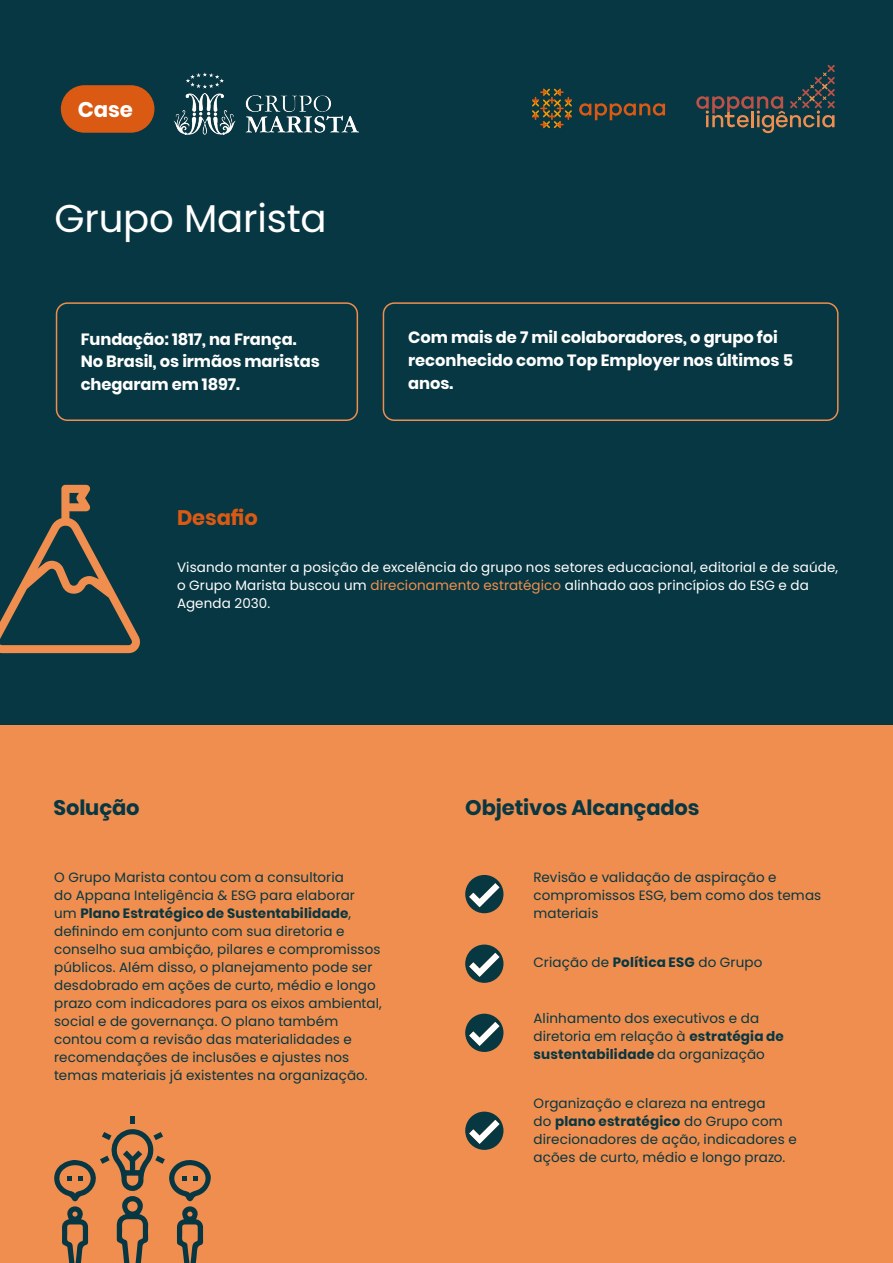
<style>
.page{position:relative;width:893px;height:1263px;background:#fff}
.page>*{position:absolute;margin:0;border:0;box-sizing:border-box;transform-origin:0 0}
.t1{font:38.7px "Poppins";letter-spacing:-.005em;color:#fff}
.t2{font:700 21.3px "Poppins";color:#fff}
.t3{font:700 21px "Poppins";letter-spacing:-.005em;color:#073742}
.t4{font:700 21px "Poppins";letter-spacing:-.005em;color:#da5913}
.t5{font:700 16.35px/22.8px "Poppins";letter-spacing:-.005em;color:#fff}
.t6{font:13.5px/18px "Poppins";letter-spacing:.01em;color:#073742}
.t7{font:13.5px/18px "Poppins";letter-spacing:.01em;color:#fff}
.s1{color:#ef8f4e}
.s2{font-weight:700}
</style>
<div class="page">
<div style="left:0;top:0;width:893px;height:927px;background:#073742"></div>
<div style="left:56px;top:302px;width:302px;height:119px;border:2px solid #ef8e4e;border-radius:11px"></div>
<div style="left:383px;top:302px;width:455px;height:119px;border:2px solid #ef8e4e;border-radius:11px"></div>
<div style="left:0;top:725px;width:893px;height:538px;background:#ef8e4e"></div>
<svg style="left:696px;top:65px;width:139px;height:68px"></svg>
<svg style="left:532px;top:89px;width:40px;height:39px"></svg>
<svg style="left:579px;top:103px;width:86px;height:17px"></svg>
<div style="left:61px;top:85px;width:93px;height:48px;background:#da5913;border-radius:24px"></div>
<svg style="left:0;top:484px;width:140px;height:170px"></svg>
<img style="left:174px;top:72px;width:184px;height:62px">
<svg style="left:465px;top:875px;width:39px;height:38px"></svg>
<svg style="left:465px;top:944px;width:39px;height:39px"></svg>
<svg style="left:465px;top:1014px;width:39px;height:38px"></svg>
<svg style="left:465px;top:1111px;width:39px;height:39px"></svg>
<div style="left:130px;top:1116px;width:5px;height:8px;background:#073742"></div>
<svg style="left:54px;top:1129px;width:157px;height:134px"></svg>
<h2 class="t2" style="left:78px;top:97px;width:57px">Case</h2>
<h1 class="t1" style="left:55px;top:196px;width:274px">Grupo Marista</h1>
<p class="t5" style="left:81px;top:327px;width:241px">Fundação: 1817, na França.<br>No Brasil, os irmãos maristas chegaram em 1897.</p>
<p class="t5" style="left:408px;top:326px;width:386px">Com mais de 7 mil colaboradores, o grupo foi reconhecido como Top Employer nos últimos 5 anos.</p>
<h3 class="t4" style="left:177px;top:506px;width:82px">Desafio</h3>
<p class="t7" style="left:177px;top:559px;width:663px">Visando manter a posição de excelência do grupo nos setores educacional, editorial e de saúde, o Grupo Marista buscou um <span class="s1">direcionamento estratégico</span> alinhado aos princípios do ESG e da<br>Agenda 2030.</p>
<h3 class="t3" style="left:53px;top:796px;width:88px">Solução</h3>
<h3 class="t3" style="left:465px;top:796px;width:236px">Objetivos Alcançados</h3>
<p class="t6" style="left:54px;top:868px;width:329px">O Grupo Marista contou com a consultoria<br>do Appana Inteligência &amp; ESG para elaborar<br>um <span class="s2">Plano Estratégico de Sustentabilidade</span>, definindo em conjunto com sua diretoria e conselho sua ambição, pilares e compromissos públicos. Além disso, o planejamento pode ser desdobrado em ações de curto, médio e longo prazo com indicadores para os eixos ambiental, social e de governança. O plano também contou com a revisão das materialidades e recomendações de inclusões e ajustes nos temas materiais já existentes na organização.</p>
<p class="t6" style="left:533px;top:868px;width:289px">Revisão e validação de aspiração e compromissos ESG, bem como dos temas materiais</p>
<p class="t6" style="left:533px;top:953px;width:230px">Criação de <span class="s2">Política ESG</span> do Grupo</p>
<p class="t6" style="left:533px;top:1009px;width:252px">Alinhamento dos executivos e da diretoria em relação à <span class="s2">estratégia de sustentabilidade</span> da organização</p>
<p class="t6" style="left:533px;top:1094px;width:265px">Organização e clareza na entrega<br>do <span class="s2">plano estratégico</span> do Grupo com direcionadores de ação, indicadores e ações de curto, médio e longo prazo.</p>
</div>
